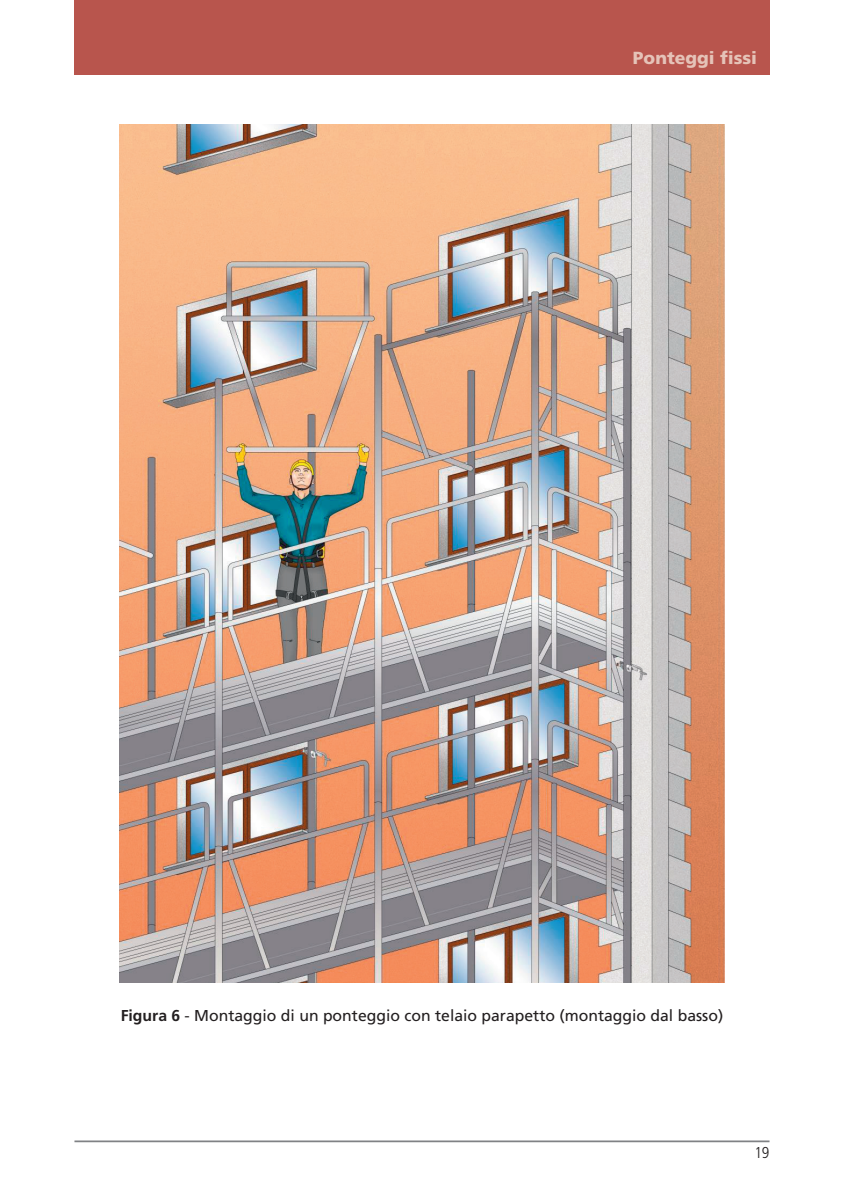
<style>
.page{position:relative;width:844px;height:1191px;background:#fff}
.page>*{position:absolute;margin:0;border:0;box-sizing:border-box;transform-origin:0 0}
.t1{font:17.5px "Frutiger HAIAAH";color:#e5c3b8}
.t2{font:15.75px "Frutiger HAIAAE";color:#231f20}
.t3{font:15.75px "Frutiger LHAIAAB";color:#231f20}
.s1{font-family:"Frutige HAIAAD"}
</style>
<div class="page">
<div style="left:74px;top:0;width:695px;height:74px;background:#b8554d"></div>
<hr style="left:74px;top:1140px;width:695px;height:2px;background:#808285">
<img style="left:119px;top:124px;width:605px;height:858px">
<p class="t1" style="left:632px;top:51px;width:126px">Ponteggi fissi</p>
<p class="t2" style="left:121px;top:1009px;width:604px"><span class="s1">Figura 6</span> - Montaggio di un ponteggio con telaio parapetto (montaggio dal basso)</p>
<p class="t3" style="left:754px;top:1146px;width:17px">19</p>
</div>
